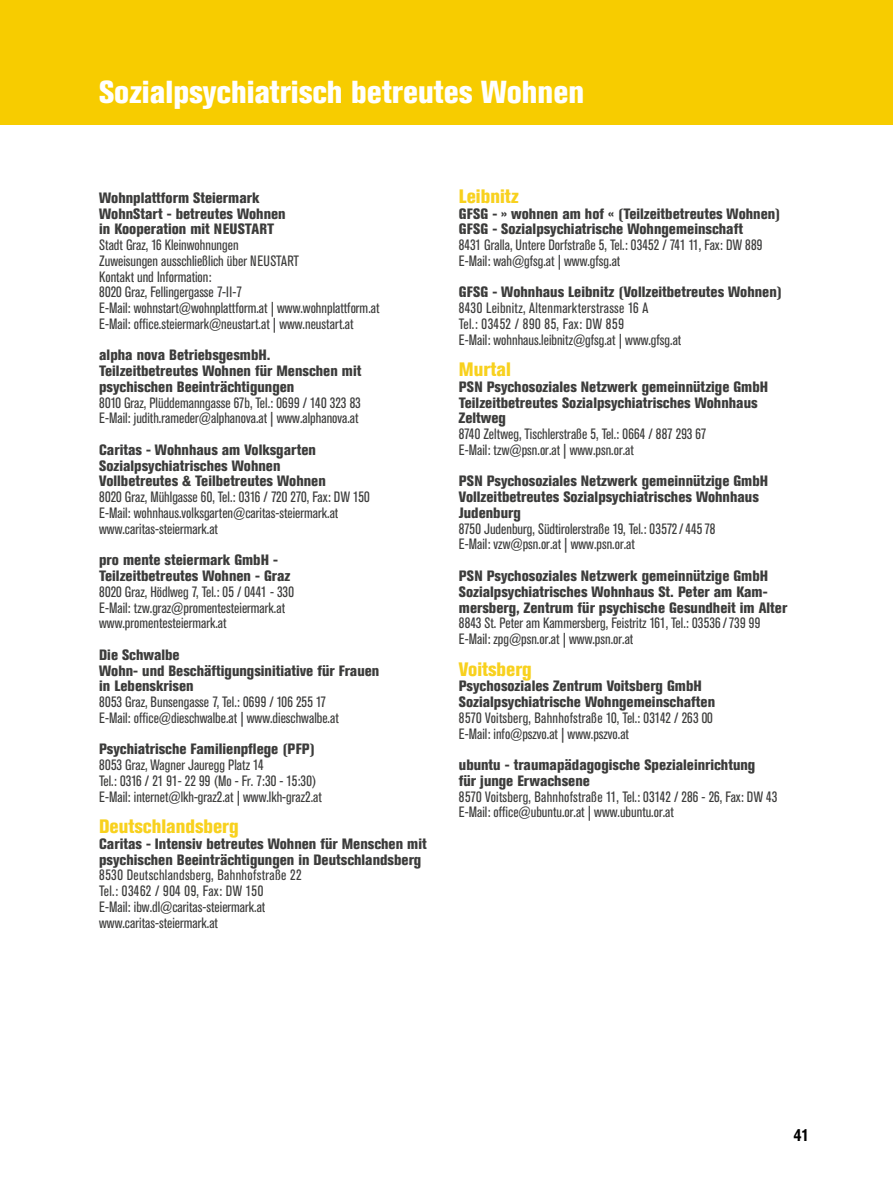
<style>
.page{position:relative;width:893px;height:1191px;background:#fff}
.page>*{position:absolute;margin:0;border:0;box-sizing:border-box;transform-origin:0 0}
.t1{font:800 condensed 31.5px "Akzidenz Grotesk Pro";color:#fff}
.t2{font:800 condensed 19.25px "Akzidenz Grotesk Pro";color:#f8d11e}
.t3{font:700 17.5px "Akzidenz Grotesk Pro";color:#000;scale:.8 1}
.t4{font:condensed 14.88px/15.8px "Akzidenz Grotesk Pro";color:#3c3c3b}
.t5{font:800 condensed 14.88px/15.8px "Akzidenz Grotesk Pro";color:#3c3c3b}
.t6{font:condensed 14.88px/15.8px "Akzidenz Grotesk Pro";letter-spacing:.02em;color:#3c3c3b}
</style>
<div class="page">
<div style="left:0;top:0;width:893px;height:124px;background:#f7cc00"></div>
<h1 class="t1" style="left:99px;top:72px;width:486px">Sozialpsychiatrisch betreutes Wohnen</h1>
<p class="t5" style="left:99px;top:189px;width:188px">Wohnplattform Steiermark<br>WohnStart - betreutes Wohnen in Kooperation mit NEUSTART</p>
<p class="t4" style="left:99px;top:237px;width:282px">Stadt Graz, 16 Kleinwohnungen<br>Zuweisungen ausschließlich über NEUSTART<br>Kontakt und Information:<br>8020 Graz, Fellingergasse 7-II-7<br>E-Mail: wohnstart@wohnplattform.at | www.wohnplattform.at E-Mail: office.steiermark@neustart.at | www.neustart.at</p>
<p class="t5" style="left:99px;top:347px;width:264px">alpha nova BetriebsgesmbH.<br>Teilzeitbetreutes Wohnen für Menschen mit psychischen Beeinträchtigungen</p>
<p class="t4" style="left:99px;top:394px;width:263px">8010 Graz, Plüddemanngasse 67b, Tel.: 0699 / 140 323 83<br>E-Mail: judith.rameder@alphanova.at | www.alphanova.at</p>
<p class="t5" style="left:99px;top:441px;width:228px">Caritas - Wohnhaus am Volksgarten<br>Sozialpsychiatrisches Wohnen<br>Vollbetreutes &amp; Teilbetreutes Wohnen</p>
<p class="t4" style="left:99px;top:489px;width:272px">8020 Graz, Mühlgasse 60, Tel.: 0316 / 720 270, Fax: DW 150<br>E-Mail: wohnhaus.volksgarten@caritas-steiermark.at www.caritas-steiermark.at</p>
<p class="t5" style="left:99px;top:552px;width:193px">pro mente steiermark GmbH -<br>Teilzeitbetreutes Wohnen - Graz</p>
<p class="t4" style="left:99px;top:583px;width:196px">8020 Graz, Hödlweg 7, Tel.: 05 / 0441 - 330<br>E-Mail: tzw.graz@promentesteiermark.at www.promentesteiermark.at</p>
<p class="t5" style="left:99px;top:646px;width:282px">Die Schwalbe<br>Wohn- und Beschäftigungsinitiative für Frauen in Lebenskrisen</p>
<p class="t4" style="left:99px;top:693px;width:241px">8053 Graz, Bunsengasse 7, Tel.: 0699 / 106 255 17<br>E-Mail: office@dieschwalbe.at | www.dieschwalbe.at</p>
<p class="t5" style="left:99px;top:741px;width:217px">Psychiatrische Familienpflege (PFP)</p>
<p class="t4" style="left:99px;top:756px;width:224px">8053 Graz, Wagner Jauregg Platz 14<br>Tel.: 0316 / 21 91- 22 99 (Mo - Fr. 7:30 - 15:30)<br>E-Mail: internet@lkh-graz2.at | www.lkh-graz2.at</p>
<p class="t2" style="left:99px;top:814px;width:141px">Deutschlandsberg</p>
<p class="t5" style="left:99px;top:835px;width:329px">Caritas - Intensiv betreutes Wohnen für Menschen mit psychischen Beeinträchtigungen in Deutschlandsberg</p>
<p class="t4" style="left:99px;top:867px;width:204px">8530 Deutschlandsberg, Bahnhofstraße 22<br>Tel.: 03462 / 904 09, Fax: DW 150<br>E-Mail: ibw.dl@caritas-steiermark.at www.caritas-steiermark.at</p>
<p class="t2" style="left:459px;top:184px;width:61px">Leibnitz</p>
<p class="t5" style="left:459px;top:205px;width:323px">GFSG - » wohnen am hof « (Teilzeitbetreutes Wohnen)<br>GFSG - Sozialpsychiatrische Wohngemeinschaft</p>
<p class="t4" style="left:459px;top:237px;width:305px">8431 Gralla, Untere Dorfstraße 5, Tel.: 03452 / 741 11, Fax: DW 889<br>E-Mail: wah@gfsg.at | www.gfsg.at</p>
<p class="t5" style="left:459px;top:284px;width:325px">GFSG - Wohnhaus Leibnitz (Vollzeitbetreutes Wohnen)</p>
<p class="t6" style="left:459px;top:300px;width:224px">8430 Leibnitz, Altenmarkterstrasse 16 A<br>Tel.: 03452 / 890 85, Fax: DW 859<br>E-Mail: wohnhaus.leibnitz@gfsg.at | www.gfsg.at</p>
<p class="t2" style="left:459px;top:357px;width:54px">Murtal</p>
<p class="t5" style="left:459px;top:378px;width:311px">PSN Psychosoziales Netzwerk gemeinnützige GmbH<br>Teilzeitbetreutes Sozialpsychiatrisches Wohnhaus<br>Zeltweg</p>
<p class="t4" style="left:459px;top:426px;width:249px">8740 Zeltweg, Tischlerstraße 5, Tel.: 0664 / 887 293 67<br>E-Mail: tzw@psn.or.at | www.psn.or.at</p>
<p class="t5" style="left:459px;top:473px;width:311px">PSN Psychosoziales Netzwerk gemeinnützige GmbH<br>Vollzeitbetreutes Sozialpsychiatrisches Wohnhaus<br>Judenburg</p>
<p class="t4" style="left:459px;top:520px;width:258px">8750 Judenburg, Südtirolerstraße 19, Tel.: 03572/44578<br>E-Mail: vzw@psn.or.at | www.psn.or.at</p>
<p class="t5" style="left:459px;top:567px;width:330px">PSN Psychosoziales Netzwerk gemeinnützige GmbH<br>Sozialpsychiatrisches Wohnhaus St. Peter am Kam&shy;mersberg, Zentrum für psychische Gesundheit im Alter</p>
<p class="t4" style="left:459px;top:615px;width:303px">8843 St. Peter am Kammersberg, Feistritz 161, Tel.: 03536/739 99<br>E-Mail: zpg@psn.or.at | www.psn.or.at</p>
<p class="t2" style="left:459px;top:656px;width:74px">Voitsberg</p>
<p class="t5" style="left:459px;top:678px;width:258px">Psychosoziales Zentrum Voitsberg GmbH<br>Sozialpsychiatrische Wohngemeinschaften</p>
<p class="t4" style="left:459px;top:709px;width:255px">8570 Voitsberg, Bahnhofstraße 10, Tel.: 03142 / 263 00<br>E-Mail: info@pszvo.at | www.pszvo.at</p>
<p class="t5" style="left:459px;top:756px;width:298px">ubuntu - traumapädagogische Spezialeinrichtung für junge Erwachsene</p>
<p class="t4" style="left:459px;top:788px;width:320px">8570 Voitsberg, Bahnhofstraße 11, Tel.: 03142 / 286 - 26, Fax: DW 43<br>E-Mail: office@ubuntu.or.at | www.ubuntu.or.at</p>
<p class="t3" style="left:794px;top:1123px;width:21px">41</p>
</div>
